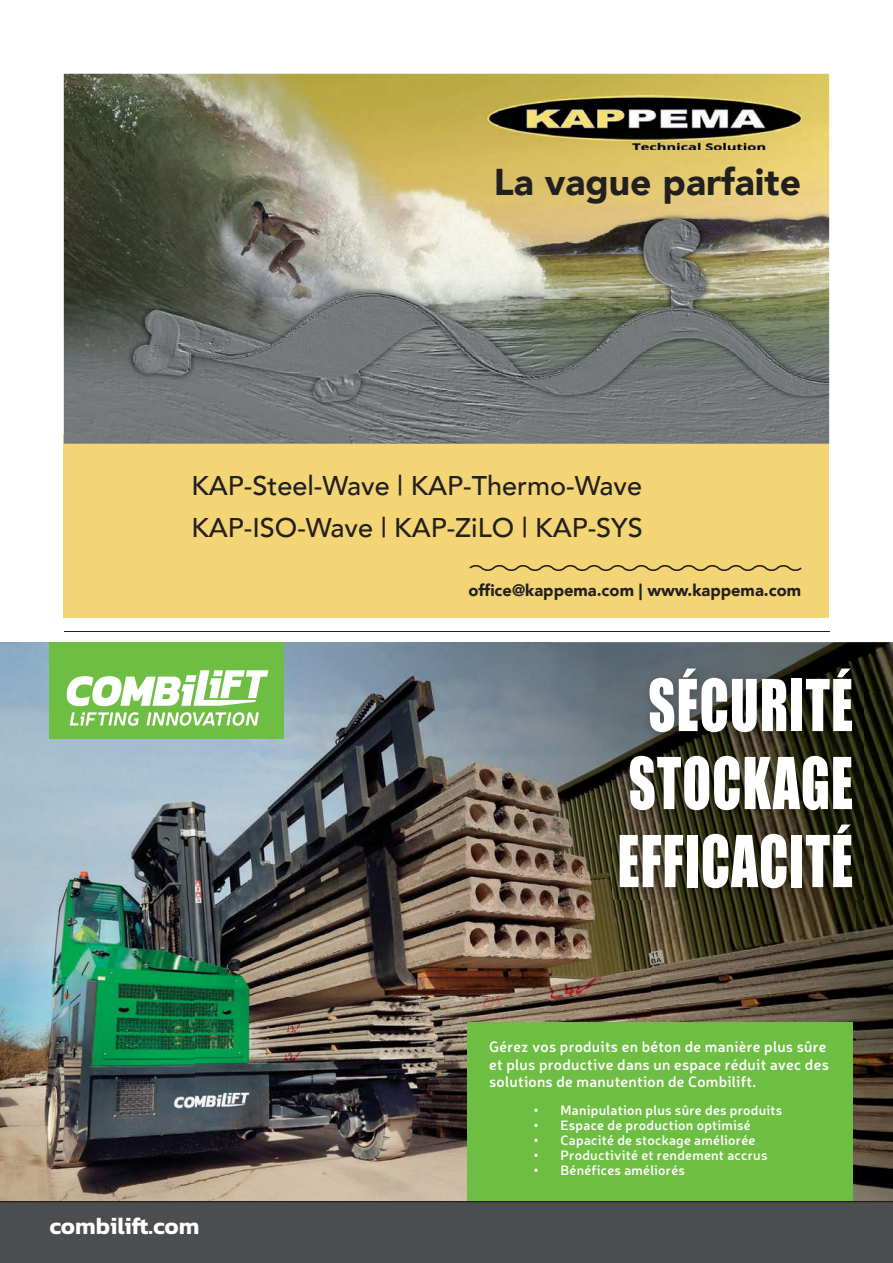
<style>
.page{position:relative;width:893px;height:1263px;background:#fff}
.page>*{position:absolute;margin:0;border:0;box-sizing:border-box;transform-origin:0 0}
.t1{font:66px/78px "Impact";letter-spacing:.02em;color:#fff;text-align:center;scale:.8 1}
.t2{font:900 37.2px "Avenir";color:#221f1f}
.t3{font:500 27px/42px "Avenir";color:#221f1f}
.t4{font:600 24px "Kanit";letter-spacing:-.01em;color:#fff}
.t5{font:900 16.5px "Avenir";color:#221f1f}
.t6{font:600 15px/17.7px "Neris";letter-spacing:.02em;color:#fff}
.t7{font:600 13.5px "Neris";letter-spacing:.02em;color:#fff}
</style>
<div class="page">
<img style="left:0;top:642px;width:652px;height:559px">
<img style="left:652px;top:642px;width:241px;height:50px">
<img style="left:855px;top:692px;width:38px;height:509px">
<img style="left:652px;top:899px;width:203px;height:302px">
<div style="left:50px;top:642px;width:234px;height:97px;background:#6fbe44"></div>
<svg style="left:66px;top:670px;width:203px;height:56px"></svg>
<div style="left:0;top:1201px;width:893px;height:62px;background:#4c4d4f"></div>
<img style="left:0;top:1201px;width:196px;height:1px">
<div style="left:468px;top:1022px;width:385px;height:179px;background:#6fbe44"></div>
<img style="left:612px;top:661px;width:251px;height:238px">
<hr style="left:64px;top:631px;width:765px;height:1px;background:#221f1f">
<div style="left:64px;top:434px;width:765px;height:184px;background:#f3d575"></div>
<img style="left:64px;top:74px;width:765px;height:370px">
<svg style="left:469px;top:565px;width:333px;height:6px"></svg>
<img style="left:488px;top:96px;width:314px;height:54px">
<h2 class="t2" style="left:494px;top:166px;width:309px">La vague parfaite</h2>
<h3 class="t3" style="left:191px;top:464px;width:453px">KAP-Steel-Wave | KAP-Thermo-Wave<br>KAP-ISO-Wave | KAP-ZiLO | KAP-SYS</h3>
<p class="t5" style="left:468px;top:584px;width:334px">office@kappema.com | www.kappema.com</p>
<h1 class="t1" style="left:617px;top:669px;width:296px">S…CURIT…<br>STOCKAGE<br>EFFICACIT…</h1>
<h3 class="t4" style="left:50px;top:1211px;width:151px">combilift.com</h3>
<p class="t6" style="left:489px;top:1039px;width:341px">Gérez vos produits en béton de manière plus sûre et plus productive dans un espace réduit avec des solutions de manutention de Combilift.</p>
<p class="t7" style="left:533px;top:1106px;width:250px">• Manipulation plus sûre des produits</p>
<p class="t7" style="left:533px;top:1121px;width:219px">• Espace de production optimisé</p>
<p class="t7" style="left:533px;top:1136px;width:223px">• Capacité de stockage améliorée</p>
<p class="t7" style="left:533px;top:1151px;width:236px">• Productivité et rendement accrus</p>
<p class="t7" style="left:533px;top:1166px;width:153px">• Bénéfices améliorés</p>
</div>
